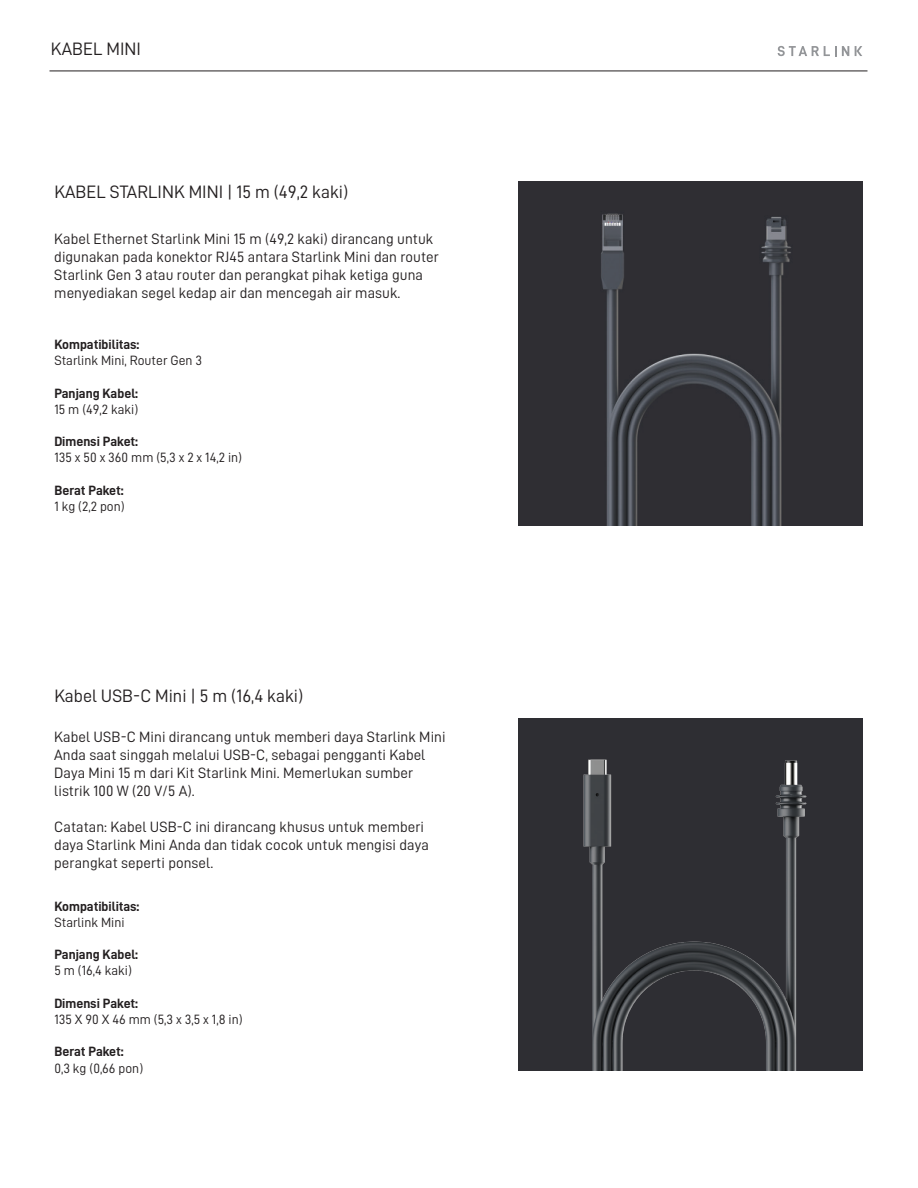
<style>
.page{position:relative;width:918px;height:1188px;background:#fff}
.page>*{position:absolute;margin:0;border:0;box-sizing:border-box;transform-origin:0 0}
.t1{font:18px "D DIN";color:#231f20}
.t2{font:15px/18px "D DIN";letter-spacing:.005em;color:#231f20}
.t3{font:13.5px "D DIN";color:#231f20}
.t4{font:13.5px "D DIN Bold";color:#231f20}
</style>
<div class="page">
<img style="left:518px;top:182px;width:344px;height:344px">
<svg style="left:778px;top:46px;width:71px;height:10px"></svg>
<svg style="left:855px;top:46px;width:7px;height:10px"></svg>
<hr style="left:50px;top:71px;width:817px;height:1px;background:#231f20">
<img style="left:518px;top:718px;width:345px;height:353px">
<p class="t1" style="left:51px;top:39px;width:91px">KABEL MINI</p>
<p class="t1" style="left:54px;top:182px;width:295px">KABEL STARLINK MINI | 15 m (49,2 kaki)</p>
<p class="t2" style="left:54px;top:229px;width:386px">Kabel Ethernet Starlink Mini 15 m (49,2 kaki) dirancang untuk digunakan pada konektor RJ45 antara Starlink Mini dan router Starlink Gen 3 atau router dan perangkat pihak ketiga guna menyediakan segel kedap air dan mencegah air masuk.</p>
<p class="t4" style="left:54px;top:337px;width:87px">Kompatibilitas:</p>
<p class="t3" style="left:54px;top:353px;width:149px">Starlink Mini, Router Gen 3</p>
<p class="t4" style="left:54px;top:385px;width:85px">Panjang Kabel:</p>
<p class="t3" style="left:54px;top:402px;width:85px">15 m (49,2 kaki)</p>
<p class="t4" style="left:54px;top:434px;width:85px">Dimensi Paket:</p>
<p class="t3" style="left:54px;top:450px;width:189px">135 x 50 x 360 mm (5,3 x 2 x 14,2 in)</p>
<p class="t4" style="left:54px;top:483px;width:71px">Berat Paket:</p>
<p class="t3" style="left:54px;top:499px;width:72px">1 kg (2,2 pon)</p>
<p class="t1" style="left:54px;top:686px;width:250px">Kabel USB-C Mini | 5 m (16,4 kaki)</p>
<p class="t2" style="left:54px;top:727px;width:393px">Kabel USB-C Mini dirancang untuk memberi daya Starlink Mini Anda saat singgah melalui USB-C, sebagai pengganti Kabel Daya Mini 15 m dari Kit Starlink Mini. Memerlukan sumber listrik 100 W (20 V/5 A).</p>
<p class="t2" style="left:54px;top:817px;width:376px">Catatan: Kabel USB-C ini dirancang khusus untuk memberi daya Starlink Mini Anda dan tidak cocok untuk mengisi daya perangkat seperti ponsel.</p>
<p class="t4" style="left:54px;top:898px;width:87px">Kompatibilitas:</p>
<p class="t3" style="left:54px;top:915px;width:72px">Starlink Mini</p>
<p class="t4" style="left:54px;top:947px;width:85px">Panjang Kabel:</p>
<p class="t3" style="left:54px;top:963px;width:79px">5 m (16,4 kaki)</p>
<p class="t4" style="left:54px;top:996px;width:85px">Dimensi Paket:</p>
<p class="t3" style="left:54px;top:1012px;width:190px">135 X 90 X 46 mm (5,3 x 3,5 x 1,8 in)</p>
<p class="t4" style="left:54px;top:1044px;width:71px">Berat Paket:</p>
<p class="t3" style="left:54px;top:1061px;width:90px">0,3 kg (0,66 pon)</p>
</div>
